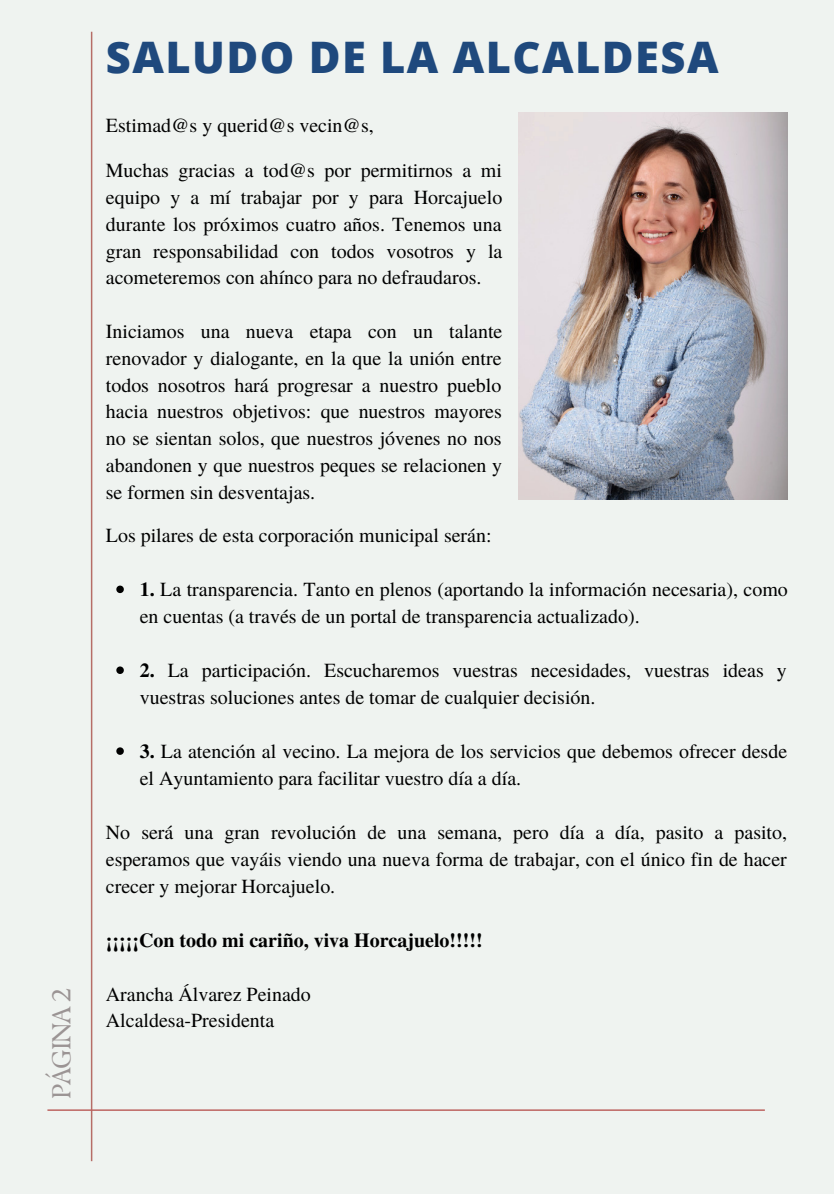
<style>
.page{position:relative;width:834px;height:1196px;background:#fff}
.page>*{position:absolute;margin:0;border:0;box-sizing:border-box;transform-origin:0 0}
.t1{font:800 43.4px "Open Sans";letter-spacing:.035em;color:#1f497d}
.t2{font:26px "TY Serif D";letter-spacing:-.05em;color:#9b9494}
.t3{font:20px/26.8px "Te X Gyre Termes";color:#000;text-align:justify}
.t4{font:700 20px "Te X Gyre Termes";color:#000}
.s1{font-weight:700}
</style>
<div class="page">
<div style="left:0;top:0;width:834px;height:1193px;background:#eff3f0"></div>
<img style="left:518px;top:113px;width:270px;height:386px">
<svg style="left:116px;top:585px;width:8px;height:8px"></svg>
<svg style="left:116px;top:666px;width:8px;height:8px"></svg>
<svg style="left:116px;top:747px;width:8px;height:8px"></svg>
<hr style="left:47px;top:1109px;width:718px;height:1px;background:#bd6461">
<p class="t2" style="left:46px;top:1098px;width:112px;rotate:-90deg">PÁGINA 2</p>
<p class="t1" style="left:106px;top:26px;width:614px">SALUDO DE LA ALCALDESA</p>
<p class="t3" style="left:106px;top:111px;width:269px">Estimad@s y querid@s vecin@s,</p>
<p class="t3" style="left:106px;top:156px;width:398px">Muchas gracias a tod@s por permitirnos a mi equipo y a mí trabajar por y para Horcajuelo durante los próximos cuatro años. Tenemos una gran responsabilidad con todos vosotros y la acometeremos con ahínco para no defraudaros.</p>
<p class="t3" style="left:106px;top:317px;width:398px">Iniciamos una nueva etapa con un talante renovador y dialogante, en la que la unión entre todos nosotros hará progresar a nuestro pueblo hacia nuestros objetivos: que nuestros mayores no se sientan solos, que nuestros jóvenes no nos abandonen y que nuestros peques se relacionen y se formen sin desventajas.</p>
<p class="t3" style="left:106px;top:521px;width:387px">Los pilares de esta corporación municipal serán:</p>
<p class="t3" style="left:140px;top:575px;width:649px"><span class="s1">1.</span> La transparencia. Tanto en plenos (aportando la información necesaria), como en cuentas (a través de un portal de transparencia actualizado).</p>
<p class="t3" style="left:140px;top:655px;width:648px"><span class="s1">2.</span> La participación. Escucharemos vuestras necesidades, vuestras ideas y vuestras soluciones antes de tomar de cualquier decisión.</p>
<p class="t3" style="left:140px;top:736px;width:649px"><span class="s1">3.</span> La atención al vecino. La mejora de los servicios que debemos ofrecer desde el Ayuntamiento para facilitar vuestro día a día.</p>
<p class="t3" style="left:106px;top:817px;width:683px">No será una gran revolución de una semana, pero día a día, pasito a pasito, esperamos que vayáis viendo una nueva forma de trabajar, con el único fin de hacer crecer y mejorar Horcajuelo.</p>
<p class="t4" style="left:106px;top:924px;width:378px">¡¡¡¡¡Con todo mi cariño, viva Horcajuelo!!!!!</p>
<p class="t3" style="left:106px;top:979px;width:207px">Arancha Álvarez Peinado</p>
<p class="t3" style="left:106px;top:1006px;width:170px">Alcaldesa-Presidenta</p>
</div>
